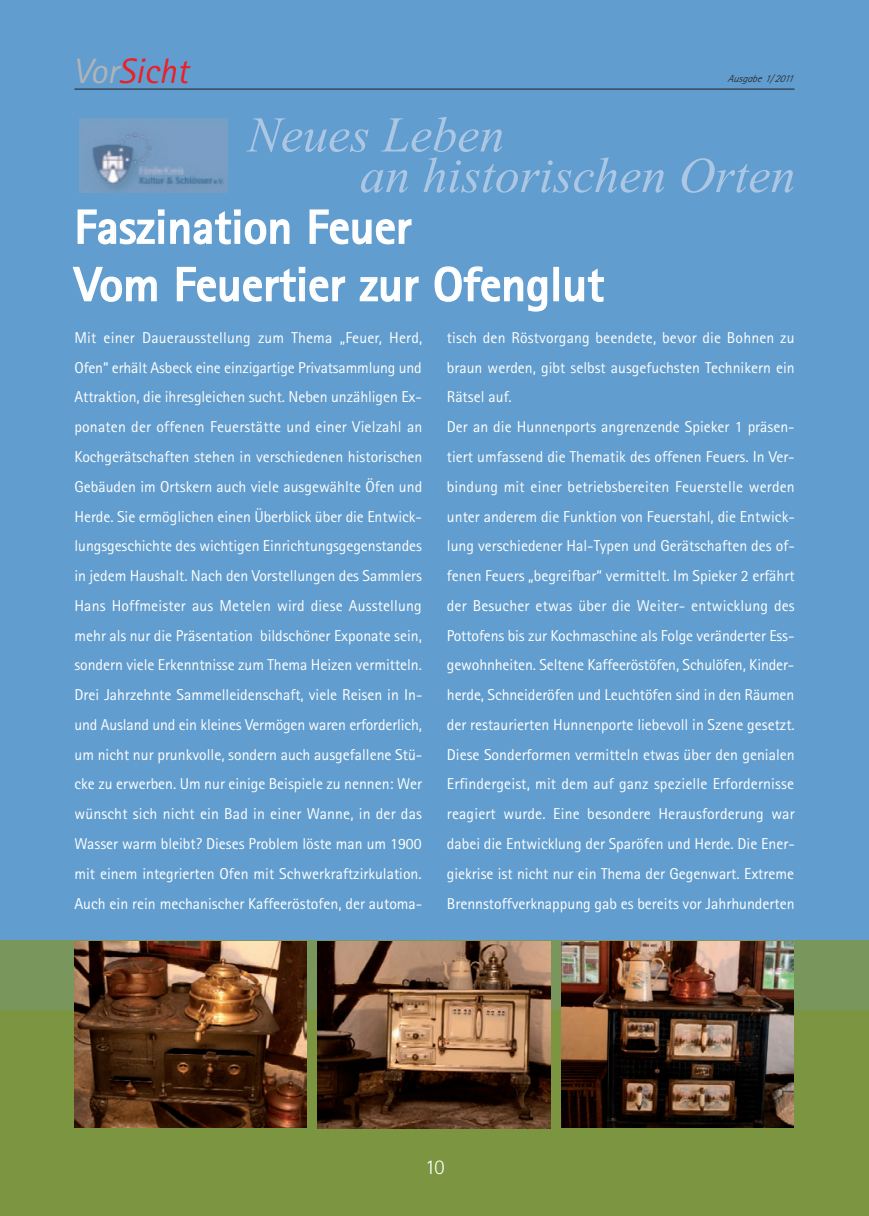
<style>
.page{position:relative;width:869px;height:1216px;background:#fff}
.page>*{position:absolute;margin:0;border:0;box-sizing:border-box;transform-origin:0 0}
.t1{font:italic 50.05px/40.6px "Times New Roman";color:#acc7e4}
.t2{font:700 47.77px/57.4px "Rotis Sans Serif";color:#fff}
.t3{font:italic 35.35px "Rotis Sans Serif";color:#ee1e24}
.t4{font:300 21px "Rotis Sans Serif";color:#fff}
.t5{font:15.75px/29.8px "Rotis Sans Serif";color:#fff;text-align:justify}
.t6{font:italic 300 10.33px "Rotis Sans Serif";color:#231f20}
.s1{color:#b2b3b7}
</style>
<div class="page">
<div style="left:0;top:860px;width:868px;height:355px;background:#7b9540"></div>
<div style="left:0;top:0;width:868px;height:957px;background:#619dce"></div>
<div style="left:0;top:940px;width:868px;height:69px;background:#79965c"></div>
<hr style="left:74px;top:89px;width:720px;height:1px;background:#231f20">
<img style="left:79px;top:119px;width:148px;height:73px">
<svg style="left:77px;top:209px;width:78px;height:36px"></svg>
<div style="left:158px;top:220px;width:6px;height:24px;border:1px solid #fff"></div>
<div style="left:158px;top:209px;width:6px;height:7px;border:1px solid #fff"></div>
<svg style="left:170px;top:211px;width:62px;height:34px"></svg>
<div style="left:234px;top:220px;width:6px;height:24px;border:1px solid #fff"></div>
<div style="left:234px;top:209px;width:6px;height:7px;border:1px solid #fff"></div>
<svg style="left:244px;top:219px;width:46px;height:26px"></svg>
<svg style="left:309px;top:209px;width:103px;height:36px"></svg>
<svg style="left:72px;top:266px;width:85px;height:36px"></svg>
<svg style="left:176px;top:266px;width:120px;height:36px"></svg>
<div style="left:299px;top:277px;width:6px;height:24px;border:1px solid #fff"></div>
<div style="left:298px;top:267px;width:7px;height:6px;border:1px solid #fff"></div>
<svg style="left:309px;top:276px;width:37px;height:26px"></svg>
<svg style="left:359px;top:276px;width:60px;height:26px"></svg>
<svg style="left:434px;top:266px;width:113px;height:46px"></svg>
<div style="left:553px;top:267px;width:5px;height:34px;border:1px solid #fff"></div>
<svg style="left:565px;top:268px;width:39px;height:34px"></svg>
<img style="left:74px;top:941px;width:232px;height:186px">
<img style="left:317px;top:941px;width:233px;height:187px">
<img style="left:561px;top:941px;width:232px;height:186px">
<h3 class="t3" style="left:73px;top:58px;width:117px"><span class="s1">Vor</span>Sicht</h3>
<p class="t6" style="left:727px;top:75px;width:69px">Ausgabe 1/ 2011</p>
<h1 class="t1" style="left:360px;top:119px;width:437px;text-indent:-112px">Neues Leben<br>an historischen Orten</h1>
<h2 class="t2" style="left:74px;top:203px;width:531px">Faszination Feuer<br>Vom Feuertier zur Ofenglut</h2>
<p class="t5" style="left:74px;top:324px;width:349px">Mit einer Dauerausstellung zum Thema „Feuer, Herd, Ofen“ erhält Asbeck eine einzigartige Privatsammlung und Attraktion, die ihresgleichen sucht. Neben unzähligen Ex&shy;ponaten der offenen Feuerstätte und einer Vielzahl an Kochgerätschaften stehen in verschiedenen historischen Gebäuden im Ortskern auch viele ausgewählte Öfen und Herde. Sie ermöglichen einen Überblick über die Entwick&shy;lungsgeschichte des wichtigen Einrichtungsgegenstandes in jedem Haushalt. Nach den Vorstellungen des Sammlers Hans Hoffmeister aus Metelen wird diese Ausstellung mehr als nur die Präsentation bildschöner Exponate sein, sondern viele Erkenntnisse zum Thema Heizen vermitteln.<br>Drei Jahrzehnte Sammelleidenschaft, viele Reisen in In&shy;und Ausland und ein kleines Vermögen waren erforderlich, um nicht nur prunkvolle, sondern auch ausgefallene Stü&shy;cke zu erwerben. Um nur einige Beispiele zu nennen: Wer wünscht sich nicht ein Bad in einer Wanne, in der das Wasser warm bleibt? Dieses Problem löste man um 1900 mit einem integrierten Ofen mit Schwerkraftzirkulation.<br>Auch ein rein mechanischer Kaffeeröstofen, der automa-</p>
<p class="t5" style="left:446px;top:324px;width:349px;text-align:left">tisch den Röstvorgang beendete, bevor die Bohnen zu braun werden, gibt selbst ausgefuchsten Technikern ein Rätsel auf.<br>Der an die Hunnenports angrenzende Spieker 1 präsen&shy;tiert umfassend die Thematik des offenen Feuers. In Ver&shy;bindung mit einer betriebsbereiten Feuerstelle werden unter anderem die Funktion von Feuerstahl, die Entwick&shy;lung verschiedener Hal-Typen und Gerätschaften des of&shy;fenen Feuers „begreifbar“ vermittelt. Im Spieker 2 erfährt der Besucher etwas über die Weiter- entwicklung des Pottofens bis zur Kochmaschine als Folge veränderter Ess&shy;gewohnheiten. Seltene Kaffeeröstöfen, Schulöfen, Kinder&shy;herde, Schneideröfen und Leuchtöfen sind in den Räumen der restaurierten Hunnenporte liebevoll in Szene gesetzt.<br>Diese Sonderformen vermitteln etwas über den genialen Erfindergeist, mit dem auf ganz spezielle Erfordernisse reagiert wurde. Eine besondere Herausforderung war dabei die Entwicklung der Sparöfen und Herde. Die Ener&shy;giekrise ist nicht nur ein Thema der Gegenwart. Extreme Brennstoffverknappung gab es bereits vor Jahrhunderten</p>
<h3 class="t4" style="left:425px;top:1159px;width:21px">10</h3>
</div>
